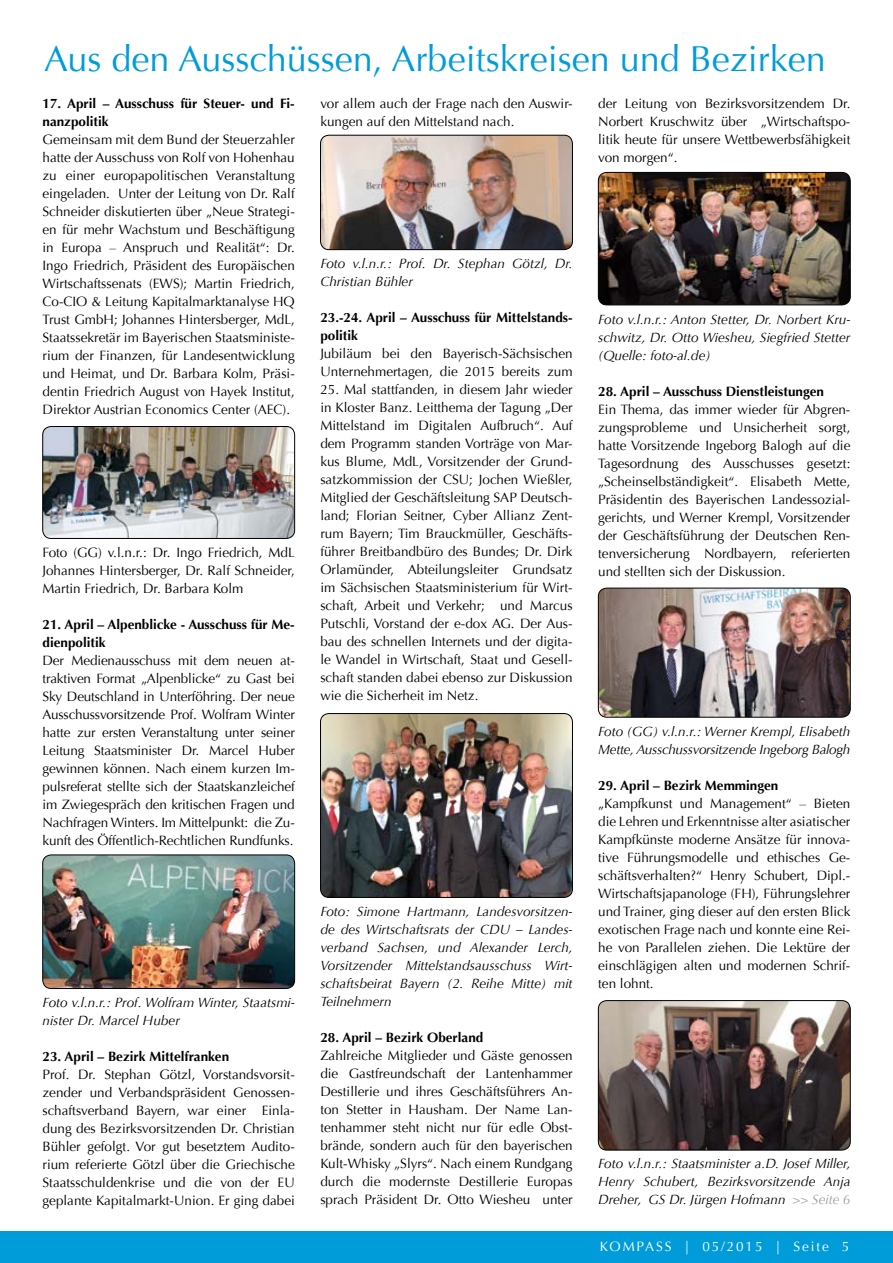
<style>
.page{position:relative;width:893px;height:1263px;background:#fff}
.page>*{position:absolute;margin:0;border:0;box-sizing:border-box;transform-origin:0 0}
.t1{font:36px "Optima";color:#009cda}
.t2{font:13.5px/18px "Optima";color:#000;text-align:justify}
.t3{font:italic 13.5px/18px "Optima";color:#000;text-align:justify}
.t4{font:700 13.5px/18px "Optima";color:#000}
.t5{font:italic 13.5px/18px "Optima";letter-spacing:-.02em;color:#000}
.t6{font:13.5px "Optima";letter-spacing:.14em;color:#fff}
.s1{color:#9c9e9f}
</style>
<div class="page">
<div style="left:0;top:1232px;width:893px;height:31px;background:#009cda"></div>
<img style="left:43px;top:855px;width:252px;height:133px">
<div style="left:43px;top:855px;width:252px;height:134px;border:1px solid #000;border-radius:9px"></div>
<img style="left:43px;top:426px;width:252px;height:112px">
<div style="left:43px;top:426px;width:252px;height:113px;border:1px solid #000;border-radius:9px"></div>
<img style="left:320px;top:135px;width:252px;height:115px">
<div style="left:320px;top:135px;width:253px;height:115px;border:1px solid #000;border-radius:9px"></div>
<img style="left:598px;top:1000px;width:252px;height:150px">
<div style="left:598px;top:1000px;width:252px;height:150px;border:1px solid #000;border-radius:9px"></div>
<img style="left:320px;top:713px;width:252px;height:184px">
<div style="left:320px;top:713px;width:253px;height:185px;border:1px solid #000;border-radius:9px"></div>
<img style="left:598px;top:172px;width:252px;height:133px">
<div style="left:598px;top:172px;width:252px;height:133px;border:1px solid #000;border-radius:9px"></div>
<img style="left:598px;top:588px;width:252px;height:129px">
<div style="left:598px;top:588px;width:252px;height:129px;border:1px solid #000;border-radius:9px"></div>
<h1 class="t1" style="left:44px;top:38px;width:783px">Aus den Ausschüssen, Arbeitskreisen und Bezirken</h1>
<p class="t4" style="left:43px;top:95px;width:254px">17. April – Ausschuss für Steuer- und Fi&shy;nanzpolitik</p>
<p class="t2" style="left:43px;top:131px;width:254px">Gemeinsam mit dem Bund der Steuerzahler hatte der Ausschuss von Rolf von Hohenhau zu einer europapolitischen Veranstaltung eingeladen. Unter der Leitung von Dr. Ralf Schneider diskutierten über „Neue Strategi&shy;en für mehr Wachstum und Beschäftigung in Europa – Anspruch und Realität“: Dr.<br>Ingo Friedrich, Präsident des Europäischen Wirtschaftssenats (EWS); Martin Friedrich, Co-CIO &amp; Leitung Kapitalmarktanalyse HQ Trust GmbH; Johannes Hintersberger, MdL, Staatssekretär im Bayerischen Staatsministe&shy;rium der Finanzen, für Landesentwicklung und Heimat, und Dr. Barbara Kolm, Präsi&shy;dentin Friedrich August von Hayek Institut, Direktor Austrian Economics Center (AEC).</p>
<p class="t2" style="left:43px;top:543px;width:254px">Foto (GG) v.l.n.r.: Dr. Ingo Friedrich, MdL Johannes Hintersberger, Dr. Ralf Schneider, Martin Friedrich, Dr. Barbara Kolm</p>
<p class="t4" style="left:43px;top:615px;width:254px">21. April – Alpenblicke - Ausschuss für Me&shy;dienpolitik</p>
<p class="t2" style="left:43px;top:651px;width:254px">Der Medienausschuss mit dem neuen at&shy;traktiven Format „Alpenblicke“ zu Gast bei Sky Deutschland in Unterföhring. Der neue Ausschussvorsitzende Prof. Wolfram Winter hatte zur ersten Veranstaltung unter seiner Leitung Staatsminister Dr. Marcel Huber gewinnen können. Nach einem kurzen Im&shy;pulsreferat stellte sich der Staatskanzleichef im Zwiegespräch den kritischen Fragen und Nachfragen Winters. Im Mittelpunkt: die Zu&shy;kunft des Öffentlich-Rechtlichen Rundfunks.</p>
<p class="t3" style="left:43px;top:993px;width:254px">Foto v.l.n.r.: Prof. Wolfram Winter, Staatsmi&shy;nister Dr. Marcel Huber</p>
<p class="t4" style="left:43px;top:1047px;width:188px">23. April – Bezirk Mittelfranken</p>
<p class="t2" style="left:43px;top:1065px;width:254px">Prof. Dr. Stephan Götzl, Vorstandsvorsit&shy;zender und Verbandspräsident Genossen&shy;schaftsverband Bayern, war einer Einla&shy;dung des Bezirksvorsitzenden Dr. Christian Bühler gefolgt. Vor gut besetztem Audito&shy;rium referierte Götzl über die Griechische Staatsschuldenkrise und die von der EU geplante Kapitalmarkt-Union. Er ging dabei</p>
<p class="t2" style="left:320px;top:95px;width:254px">vor allem auch der Frage nach den Auswir&shy;kungen auf den Mittelstand nach.</p>
<p class="t3" style="left:320px;top:255px;width:254px">Foto v.l.n.r.: Prof. Dr. Stephan Götzl, Dr.<br>Christian Bühler</p>
<p class="t4" style="left:320px;top:309px;width:254px">23.-24. April – Ausschuss für Mittelstands&shy;politik</p>
<p class="t2" style="left:320px;top:345px;width:254px">Jubiläum bei den Bayerisch-Sächsischen<br>Unternehmertagen, die 2015 bereits zum</p>
<p class="t2" style="left:320px;top:381px;width:254px">25. Mal stattfanden, in diesem Jahr wieder in Kloster Banz. Leitthema der Tagung „Der Mittelstand im Digitalen Aufbruch“. Auf dem Programm standen Vorträge von Mar&shy;kus Blume, MdL, Vorsitzender der Grund&shy;satzkommission der CSU; Jochen Wießler, Mitglied der Geschäftsleitung SAP Deutsch&shy;land; Florian Seitner, Cyber Allianz Zent&shy;rum Bayern; Tim Brauckmüller, Geschäfts&shy;führer Breitbandbüro des Bundes; Dr. Dirk Orlamünder, Abteilungsleiter Grundsatz im Sächsischen Staatsministerium für Wirt&shy;schaft, Arbeit und Verkehr; und Marcus Putschli, Vorstand der e-dox AG. Der Aus&shy;bau des schnellen Internets und der digita&shy;le Wandel in Wirtschaft, Staat und Gesell&shy;schaft standen dabei ebenso zur Diskussion wie die Sicherheit im Netz.</p>
<p class="t3" style="left:320px;top:903px;width:254px">Foto: Simone Hartmann, Landesvorsitzen&shy;de des Wirtschaftsrats der CDU – Landes&shy;verband Sachsen, und Alexander Lerch, Vorsitzender Mittelstandsausschuss Wirt&shy;schaftsbeirat Bayern (2. Reihe Mitte) mit Teilnehmern</p>
<p class="t4" style="left:320px;top:1029px;width:165px">28. April – Bezirk Oberland</p>
<p class="t2" style="left:320px;top:1047px;width:254px">Zahlreiche Mitglieder und Gäste genossen die Gastfreundschaft der Lantenhammer Destillerie und ihres Geschäftsführers An&shy;ton Stetter in Hausham. Der Name Lan&shy;tenhammer steht nicht nur für edle Obst&shy;brände, sondern auch für den bayerischen Kult-Whisky „Slyrs“. Nach einem Rundgang durch die modernste Destillerie Europas sprach Präsident Dr. Otto Wiesheu unter</p>
<p class="t2" style="left:598px;top:94px;width:254px">der Leitung von Bezirksvorsitzendem Dr.<br>Norbert Kruschwitz über „Wirtschaftspo&shy;litik heute für unsere Wettbewerbsfähigkeit von morgen“.</p>
<p class="t3" style="left:598px;top:310px;width:254px">Foto v.l.n.r.: Anton Stetter, Dr. Norbert Kru&shy;schwitz, Dr. Otto Wiesheu, Siegfried Stetter (Quelle: foto-al.de)</p>
<p class="t4" style="left:598px;top:382px;width:227px">28. April – Ausschuss Dienstleistungen</p>
<p class="t2" style="left:598px;top:400px;width:254px">Ein Thema, das immer wieder für Abgren&shy;zungsprobleme und Unsicherheit sorgt, hatte Vorsitzende Ingeborg Balogh auf die Tagesordnung des Ausschusses gesetzt: „Scheinselbständigkeit“. Elisabeth Mette, Präsidentin des Bayerischen Landessozial&shy;gerichts, und Werner Krempl, Vorsitzender der Geschäftsführung der Deutschen Ren&shy;tenversicherung Nordbayern, referierten und stellten sich der Diskussion.</p>
<p class="t5" style="left:598px;top:723px;width:254px">Foto (GG) v.l.n.r.: Werner Krempl, Elisabeth<br>Mette, Ausschussvorsitzende Ingeborg Balogh</p>
<p class="t4" style="left:598px;top:777px;width:182px">29. April – Bezirk Memmingen</p>
<p class="t2" style="left:598px;top:795px;width:254px">„Kampfkunst und Management“ – Bieten die Lehren und Erkenntnisse alter asiatischer Kampfkünste moderne Ansätze für innova&shy;tive Führungsmodelle und ethisches Ge&shy;schäftsverhalten?“ Henry Schubert, Dipl.- Wirtschaftsjapanologe (FH), Führungslehrer und Trainer, ging dieser auf den ersten Blick exotischen Frage nach und konnte eine Rei&shy;he von Parallelen ziehen. Die Lektüre der einschlägigen alten und modernen Schrif&shy;ten lohnt.</p>
<p class="t3" style="left:598px;top:1155px;width:254px">Foto v.l.n.r.: Staatsminister a.D. Josef Miller, Henry Schubert, Bezirksvorsitzende Anja Dreher, GS Dr. Jürgen Hofmann <span class="s1">&gt;&gt; Seite 6</span></p>
<p class="t6" style="left:600px;top:1239px;width:251px">KOMPASS | 05/2015 | Seite 5</p>
</div>
